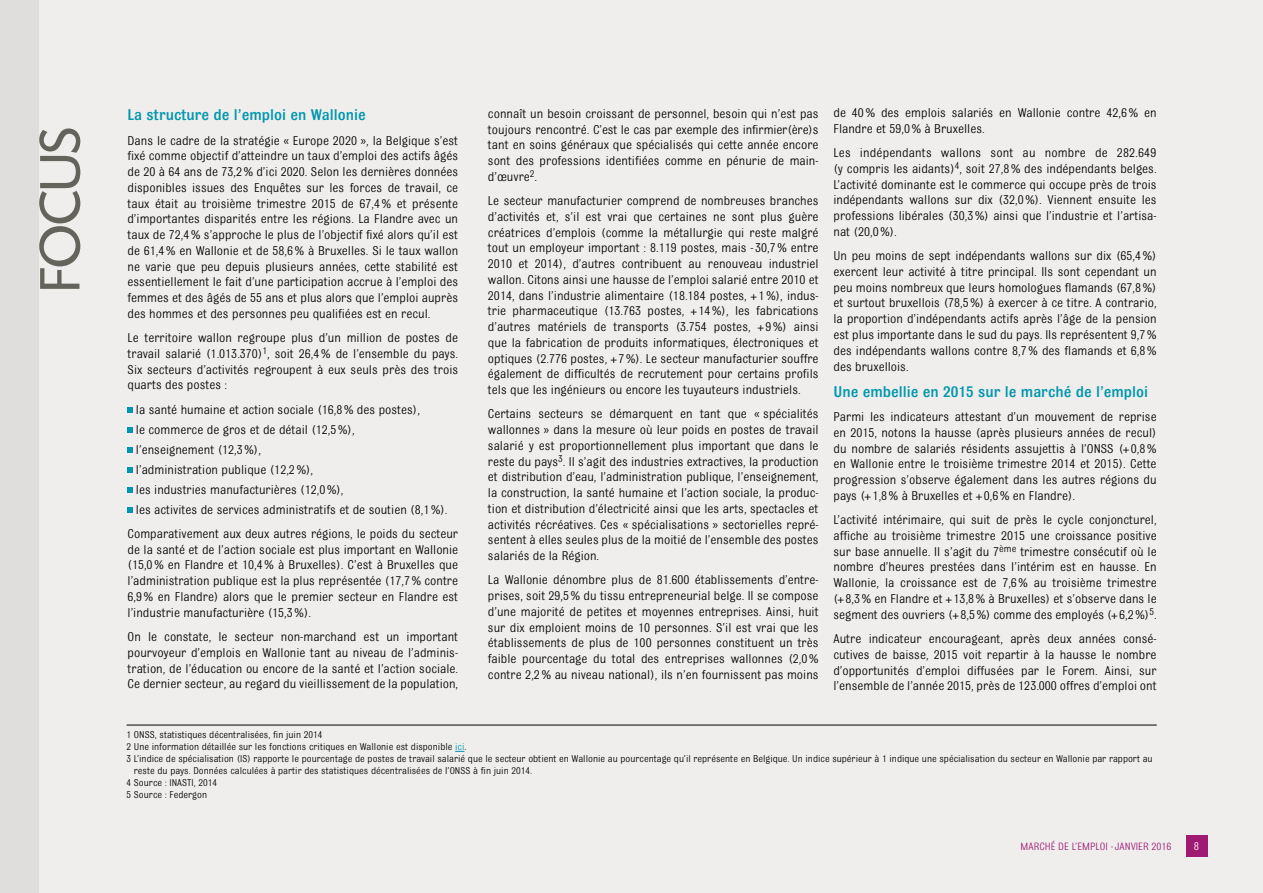
<style>
.page{position:relative;width:1263px;height:893px;background:#fff}
.page>*{position:absolute;margin:0;border:0;box-sizing:border-box;transform-origin:0 0}
.t1{font:60px "Sh Today";color:#65645c}
.t2{font:500 16.5px "Bulldog";color:#0096ae}
.t3{font:13.5px/15.8px "Bulldog";color:#000;text-align:justify}
.t4{font:12px "Bulldog";color:#fff}
.t5{font:11.25px "Bulldog";color:#9f1b73}
.t6{font:10.5px "Bulldog";color:#000}
.s1{color:#0096ae}
</style>
<div class="page">
<div style="left:0;top:0;width:42px;height:893px;background:#dfdedc"></div>
<div style="left:39px;top:1px;width:1224px;height:892px;background:#efeeed"></div>
<svg style="left:128px;top:407px;width:5px;height:5px"></svg>
<svg style="left:128px;top:427px;width:5px;height:5px"></svg>
<svg style="left:128px;top:447px;width:5px;height:5px"></svg>
<svg style="left:128px;top:467px;width:5px;height:5px"></svg>
<svg style="left:128px;top:487px;width:5px;height:5px"></svg>
<svg style="left:128px;top:507px;width:5px;height:5px"></svg>
<div style="left:1187px;top:835px;width:21px;height:21px;background:#9f1b73"></div>
<hr style="left:127px;top:725px;width:1030px;height:1px;background:#000">
<h1 class="t1" style="left:29px;top:292px;width:166px;rotate:-90deg">FOCUS</h1>
<p class="t2" style="left:128px;top:107px;width:240px">La structure de l’emploi en Wallonie</p>
<p class="t3" style="left:128px;top:132px;width:332px">Dans le cadre de la stratégie « Europe 2020 », la Belgique s’est fixé comme objectif d’atteindre un taux d’emploi des actifs âgés de 20 à 64 ans de 73,2% d’ici 2020. Selon les dernières données disponibles issues des Enquêtes sur les forces de travail, ce taux était au troisième trimestre 2015 de 67,4% et présente d’importantes disparités entre les régions. La Flandre avec un taux de 72,4% s’approche le plus de l’objectif fixé alors qu’il est de 61,4% en Wallonie et de 58,6% à Bruxelles. Si le taux wallon ne varie que peu depuis plusieurs années, cette stabilité est essentiellement le fait d’une participation accrue à l’emploi des femmes et des âgés de 55 ans et plus alors que l’emploi auprès des hommes et des personnes peu qualifiées est en recul.</p>
<p class="t3" style="left:128px;top:330px;width:332px">Le territoire wallon regroupe plus d’un million de postes de travail salarié (1.013.370)<sup>1</sup>, soit 26,4% de l’ensemble du pays.<br>Six secteurs d’activités regroupent à eux seuls près des trois quarts des postes :</p>
<p class="t3" style="left:136px;top:399px;width:313px;line-height:20px;text-align:left">la santé humaine et action sociale (16,8% des postes),<br>le commerce de gros et de détail (12,5%),<br>l’enseignement (12,3%),<br>l’administration publique (12,2%),<br>les industries manufacturières (12,0%),<br>les activites de services administratifs et de soutien (8,1%).</p>
<p class="t3" style="left:128px;top:526px;width:332px">Comparativement aux deux autres régions, le poids du secteur de la santé et de l’action sociale est plus important en Wallonie (15,0% en Flandre et 10,4% à Bruxelles). C’est à Bruxelles que l’administration publique est la plus représentée (17,7% contre 6,9% en Flandre) alors que le premier secteur en Flandre est l’industrie manufacturière (15,3%).</p>
<p class="t3" style="left:128px;top:629px;width:332px">On le constate, le secteur non-marchand est un important pourvoyeur d’emplois en Wallonie tant au niveau de l’adminis&shy;tration, de l’éducation ou encore de la santé et l’action sociale.<br>Ce dernier secteur, au regard du vieillissement de la population,</p>
<p class="t3" style="left:488px;top:106px;width:332px">connaît un besoin croissant de personnel, besoin qui n’est pas toujours rencontré. C’est le cas par exemple des infirmier(ère)s tant en soins généraux que spécialisés qui cette année encore sont des professions identifiées comme en pénurie de main&shy;d’œuvre<sup>2</sup>.</p>
<p class="t3" style="left:488px;top:193px;width:332px">Le secteur manufacturier comprend de nombreuses branches d’activités et, s’il est vrai que certaines ne sont plus guère créatrices d’emplois (comme la métallurgie qui reste malgré tout un employeur important : 8.119 postes, mais - 30,7% entre 2010 et 2014), d’autres contribuent au renouveau industriel wallon. Citons ainsi une hausse de l’emploi salarié entre 2010 et 2014, dans l’industrie alimentaire (18.184 postes, + 1%), indus&shy;trie pharmaceutique (13.763 postes, + 14%), les fabrications d’autres matériels de transports (3.754 postes, + 9%) ainsi que la fabrication de produits informatiques, électroniques et optiques (2.776 postes, + 7%). Le secteur manufacturier souffre également de difficultés de recrutement pour certains profils tels que les ingénieurs ou encore les tuyauteurs industriels.</p>
<p class="t3" style="left:488px;top:406px;width:332px">Certains secteurs se démarquent en tant que « spécialités wallonnes » dans la mesure où leur poids en postes de travail salarié y est proportionnellement plus important que dans le reste du pays<sup>3</sup>. Il s’agit des industries extractives, la production et distribution d’eau, l’administration publique, l’enseignement, la construction, la santé humaine et l’action sociale, la produc&shy;tion et distribution d’électricité ainsi que les arts, spectacles et activités récréatives. Ces « spécialisations » sectorielles repré&shy;sentent à elles seules plus de la moitié de l’ensemble des postes salariés de la Région.</p>
<p class="t3" style="left:488px;top:572px;width:332px">La Wallonie dénombre plus de 81.600 établissements d’entre&shy;prises, soit 29,5% du tissu entrepreneurial belge. Il se compose d’une majorité de petites et moyennes entreprises. Ainsi, huit sur dix emploient moins de 10 personnes. S’il est vrai que les établissements de plus de 100 personnes constituent un très faible pourcentage du total des entreprises wallonnes (2,0% contre 2,2% au niveau national), ils n’en fournissent pas moins</p>
<p class="t3" style="left:833px;top:105px;width:325px">de 40% des emplois salariés en Wallonie contre 42,6% en<br>Flandre et 59,0% à Bruxelles.</p>
<p class="t3" style="left:833px;top:145px;width:325px">Les indépendants wallons sont au nombre de 282.649 (y compris les aidants)<sup>4</sup>, soit 27,8% des indépendants belges.<br>L’activité dominante est le commerce qui occupe près de trois indépendants wallons sur dix (32,0%). Viennent ensuite les professions libérales (30,3%) ainsi que l’industrie et l’artisa&shy;nat (20,0%).</p>
<p class="t3" style="left:833px;top:248px;width:325px">Un peu moins de sept indépendants wallons sur dix (65,4%) exercent leur activité à titre principal. Ils sont cependant un peu moins nombreux que leurs homologues flamands (67,8%) et surtout bruxellois (78,5%) à exercer à ce titre. A contrario, la proportion d’indépendants actifs après l’âge de la pension est plus importante dans le sud du pays. Ils représentent 9,7% des indépendants wallons contre 8,7% des flamands et 6,8% des bruxellois.</p>
<p class="t2" style="left:833px;top:383px;width:316px">Une embellie en 2015 sur le marché de l’emploi</p>
<p class="t3" style="left:833px;top:409px;width:325px">Parmi les indicateurs attestant d’un mouvement de reprise en 2015, notons la hausse (après plusieurs années de recul) du nombre de salariés résidents assujettis à l’ONSS (+ 0,8% en Wallonie entre le troisième trimestre 2014 et 2015). Cette progression s’observe également dans les autres régions du pays (+ 1,8% à Bruxelles et + 0,6% en Flandre).</p>
<p class="t3" style="left:833px;top:512px;width:325px">L’activité intérimaire, qui suit de près le cycle conjoncturel, affiche au troisième trimestre 2015 une croissance positive sur base annuelle. Il s’agit du 7<sup>ème</sup> trimestre consécutif où le nombre d’heures prestées dans l’intérim est en hausse. En Wallonie, la croissance est de 7,6% au troisième trimestre (+ 8,3% en Flandre et + 13,8% à Bruxelles) et s’observe dans le segment des ouvriers (+ 8,5%) comme des employés (+ 6,2%)<sup>5</sup>.</p>
<p class="t3" style="left:833px;top:631px;width:325px">Autre indicateur encourageant, après deux années consé&shy;cutives de baisse, 2015 voit repartir à la hausse le nombre d’opportunités d’emploi diffusées par le Forem. Ainsi, sur l’ensemble de l’année 2015, près de 123.000 offres d’emploi ont</p>
<p class="t6" style="left:127px;top:729px;width:197px">1 ONSS, statistiques décentralisées, fin juin 2014</p>
<p class="t6" style="left:127px;top:741px;width:341px">2 Une information détaillée sur les fonctions critiques en Wallonie est disponible <span class="s1">ici</span>.</p>
<p class="t6" style="left:127px;top:753px;width:1028px">3 L’indice de spécialisation (IS) rapporte le pourcentage de postes de travail salarié que le secteur obtient en Wallonie au pourcentage qu’il représente en Belgique. Un indice supérieur à 1 indique une spécialisation du secteur en Wallonie par rapport au</p>
<p class="t6" style="left:134px;top:765px;width:400px">reste du pays. Données calculées à partir des statistiques décentralisées de l’ONSS à fin juin 2014.</p>
<p class="t6" style="left:127px;top:777px;width:92px">4 Source : INASTI, 2014</p>
<p class="t6" style="left:127px;top:789px;width:82px">5 Source : Federgon</p>
<p class="t5" style="left:1019px;top:840px;width:94px">MARCHÉ DE L’EMPLOI -</p>
<p class="t5" style="left:1020px;top:840px;width:153px">MARCHÉ DE L’EMPLOI - JANVIER 2016</p>
<p class="t4" style="left:1194px;top:840px;width:7px">8</p>
</div>
